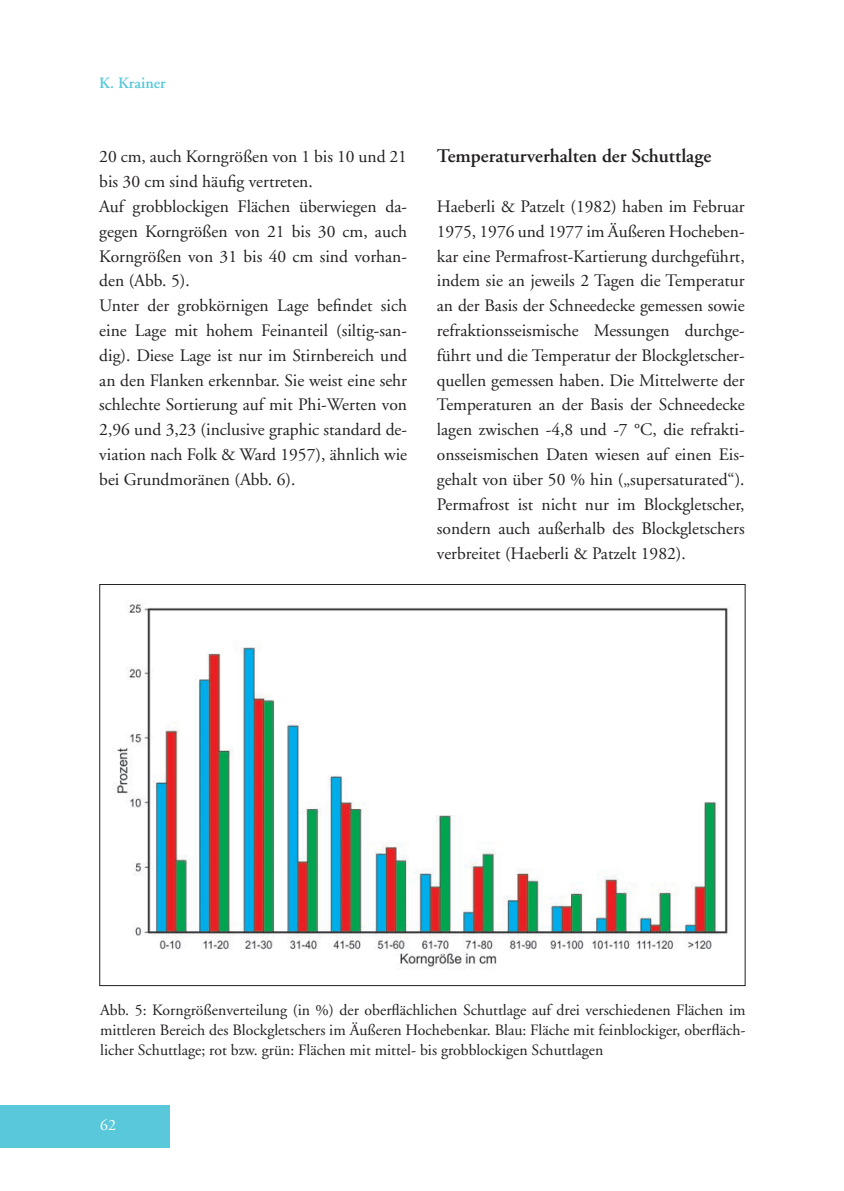
<style>
.page{position:relative;width:844px;height:1191px;background:#fff}
.page>*{position:absolute;margin:0;border:0;box-sizing:border-box;transform-origin:0 0}
.t1{font:600 19.25px "Adobe Garamond";color:#231f20}
.t2{font:17.5px/24.8px "Adobe Garamond";color:#231f20}
.t3{font:15.75px/20.1px "Adobe Garamond";color:#231f20;text-align:justify}
.t4{font:600 15.75px "Adobe Garamond";color:#59c8db}
.t5{font:15.75px "Adobe Garamond";color:#fff}
</style>
<div class="page">
<div style="left:0;top:1105px;width:169px;height:42px;background:#59c8db"></div>
<img style="left:113px;top:600px;width:615px;height:370px">
<p class="t4" style="left:99px;top:74px;width:68px">K. Krainer</p>
<p class="t2" style="left:99px;top:145px;width:309px">20 cm, auch Korngrößen von 1 bis 10 und 21 bis 30 cm sind häufig vertreten.<br>Auf grobblockigen Flächen überwiegen da&shy;gegen Korngrößen von 21 bis 30 cm, auch Korngrößen von 31 bis 40 cm sind vorhan&shy;den (Abb. 5).<br>Unter der grobkörnigen Lage befindet sich eine Lage mit hohem Feinanteil (siltig-san&shy;dig). Diese Lage ist nur im Stirnbereich und an den Flanken erkennbar. Sie weist eine sehr schlechte Sortierung auf mit Phi-Werten von 2,96 und 3,23 (inclusive graphic standard de&shy;viation nach Folk &amp; Ward 1957), ähnlich wie bei Grundmoränen (Abb. 6).</p>
<p class="t1" style="left:437px;top:146px;width:276px">Temperaturverhalten der Schuttlage</p>
<p class="t2" style="left:437px;top:194px;width:309px;text-align:justify">Haeberli &amp; Patzelt (1982) haben im Februar 1975, 1976 und 1977 im Äußeren Hocheben&shy;kar eine Permafrost-Kartierung durchgeführt, indem sie an jeweils 2 Tagen die Temperatur an der Basis der Schneedecke gemessen sowie refraktionsseismische Messungen durchge&shy;führt und die Temperatur der Blockgletscher&shy;quellen gemessen haben. Die Mittelwerte der Temperaturen an der Basis der Schneedecke lagen zwischen -4,8 und -7 °C, die refrakti&shy;onsseismischen Daten wiesen auf einen Eis&shy;gehalt von über 50 % hin („supersaturated“).<br>Permafrost ist nicht nur im Blockgletscher, sondern auch außerhalb des Blockgletschers verbreitet (Haeberli &amp; Patzelt 1982).</p>
<p class="t3" style="left:100px;top:1000px;width:646px">Abb. 5: Korngrößenverteilung (in %) der oberflächlichen Schuttlage auf drei verschiedenen Flächen im mittleren Bereich des Blockgletschers im Äußeren Hochebenkar. Blau: Fläche mit feinblockiger, oberfläch&shy;licher Schuttlage; rot bzw. grün: Flächen mit mittel- bis grobblockigen Schuttlagen</p>
<p class="t5" style="left:100px;top:1116px;width:17px">62</p>
</div>
